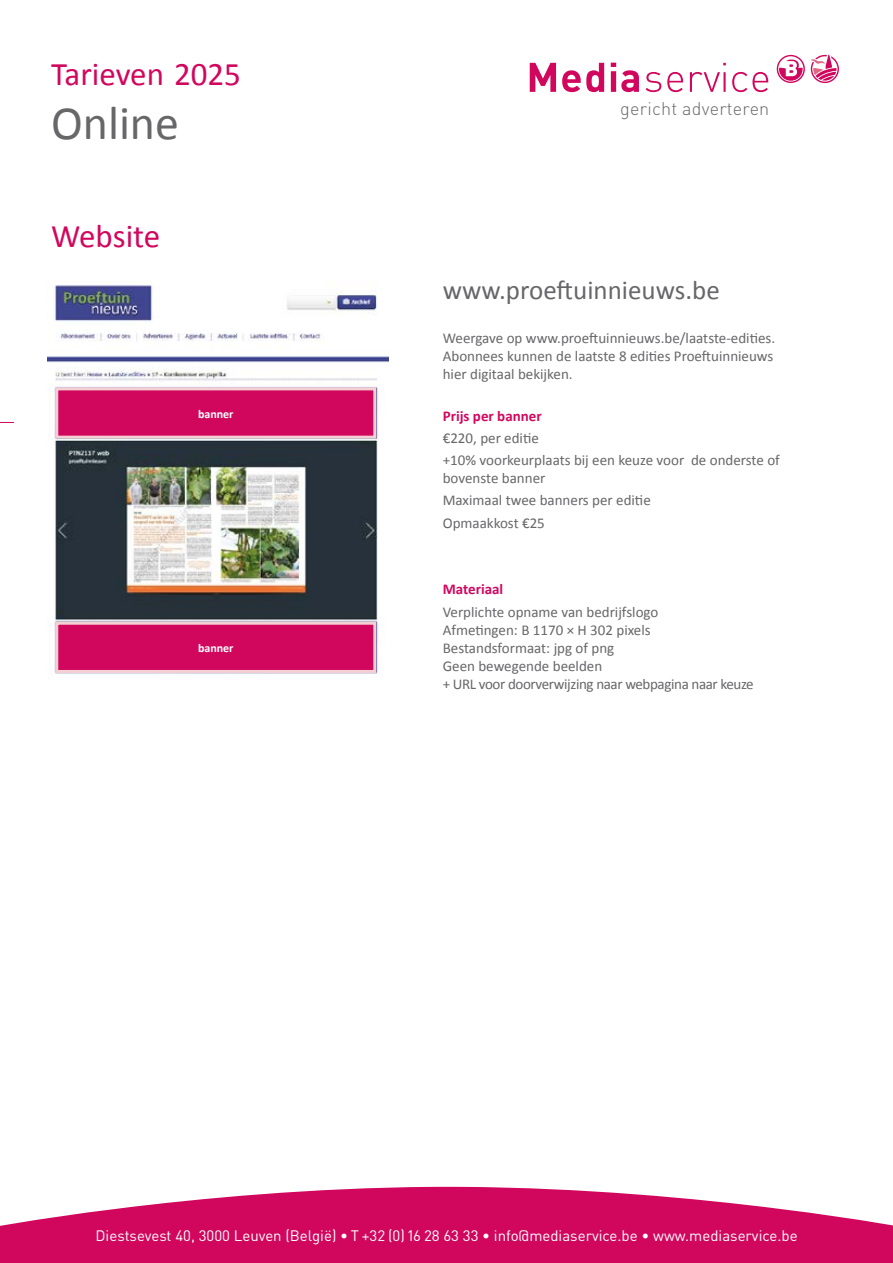
<style>
.page{position:relative;width:893px;height:1263px;background:#fff}
.page>*{position:absolute;margin:0;border:0;box-sizing:border-box;transform-origin:0 0}
.t1{font:48px "Calibri";color:#67676a}
.t2{font:33px "Calibri";color:#d1075e}
.t3{font:27px "Calibri";color:#67676a}
.t4{font:300 18px "DINOT";letter-spacing:.015em;color:#67676a}
.t5{font:15px/18px "Calibri";color:#67676a}
.t6{font:15px "DINOT";color:#fff}
.t7{font:700 15px "Calibri";color:#d1075e}
.t8{font:700 12px "Calibri";color:#fff}
</style>
<div class="page">
<img style="left:48px;top:282px;width:340px;height:392px">
<div style="left:55px;top:387px;width:321px;height:52px;background:#d1075e;border:3px solid #f5d0d3"></div>
<div style="left:55px;top:622px;width:321px;height:51px;background:#d1075e;border:3px solid #f5d0d3"></div>
<svg style="left:0;top:1187px;width:893px;height:76px;fill:#d1075e"></svg>
<svg style="left:530px;top:63px;width:26px;height:29px"></svg>
<svg style="left:562px;top:63px;width:42px;height:29px"></svg>
<svg style="left:611px;top:63px;width:28px;height:29px"></svg>
<svg style="left:646px;top:72px;width:15px;height:20px"></svg>
<svg style="left:667px;top:72px;width:16px;height:20px"></svg>
<svg style="left:690px;top:72px;width:30px;height:20px"></svg>
<hr style="left:723px;top:72px;width:3px;height:20px;background:#d1075e">
<svg style="left:732px;top:72px;width:36px;height:20px"></svg>
<svg style="left:777px;top:54px;width:62px;height:29px"></svg>
<svg style="left:0;top:422px;width:14px;height:1px"></svg>
<h2 class="t2" style="left:51px;top:52px;width:192px">Tarieven 2025</h2>
<h1 class="t1" style="left:51px;top:90px;width:130px">Online</h1>
<h2 class="t2" style="left:51px;top:214px;width:111px">Website</h2>
<p class="t8" style="left:198px;top:406px;width:37px">banner</p>
<p class="t8" style="left:198px;top:640px;width:37px">banner</p>
<p class="t4" style="left:620px;top:98px;width:151px">gericht adverteren</p>
<h3 class="t3" style="left:443px;top:271px;width:279px">www.proeftuinnieuws.be</h3>
<p class="t5" style="left:443px;top:329px;width:334px;text-align:justify">Weergave op www.proeftuinnieuws.be/laatste-edities.<br>Abonnees kunnen de laatste 8 edities Proeftuinnieuws hier digitaal bekijken.</p>
<p class="t7" style="left:443px;top:405px;width:100px">Prijs per banner</p>
<p class="t5" style="left:443px;top:426px;width:339px;line-height:22.2px">€220, per editie<br>+10% voorkeurplaats bij een keuze voor de onderste of</p>
<p class="t5" style="left:443px;top:467px;width:210px;line-height:22.2px">bovenste banner<br>Maximaal twee banners per editie<br>Opmaakkost €25</p>
<p class="t7" style="left:443px;top:579px;width:62px">Materiaal</p>
<p class="t5" style="left:443px;top:602px;width:312px">Verplichte opname van bedrijfslogo<br>Afmetingen: B 1170 × H 302 pixels Bestandsformaat: jpg of png<br>Geen bewegende beelden<br>+ URL voor doorverwijzing naar webpagina naar keuze</p>
<p class="t6" style="left:96px;top:1226px;width:704px">Diestsevest 40, 3000 Leuven (België) • T +32 (0)16 28 63 33 • info@mediaservice.be • www.mediaservice.be</p>
</div>
